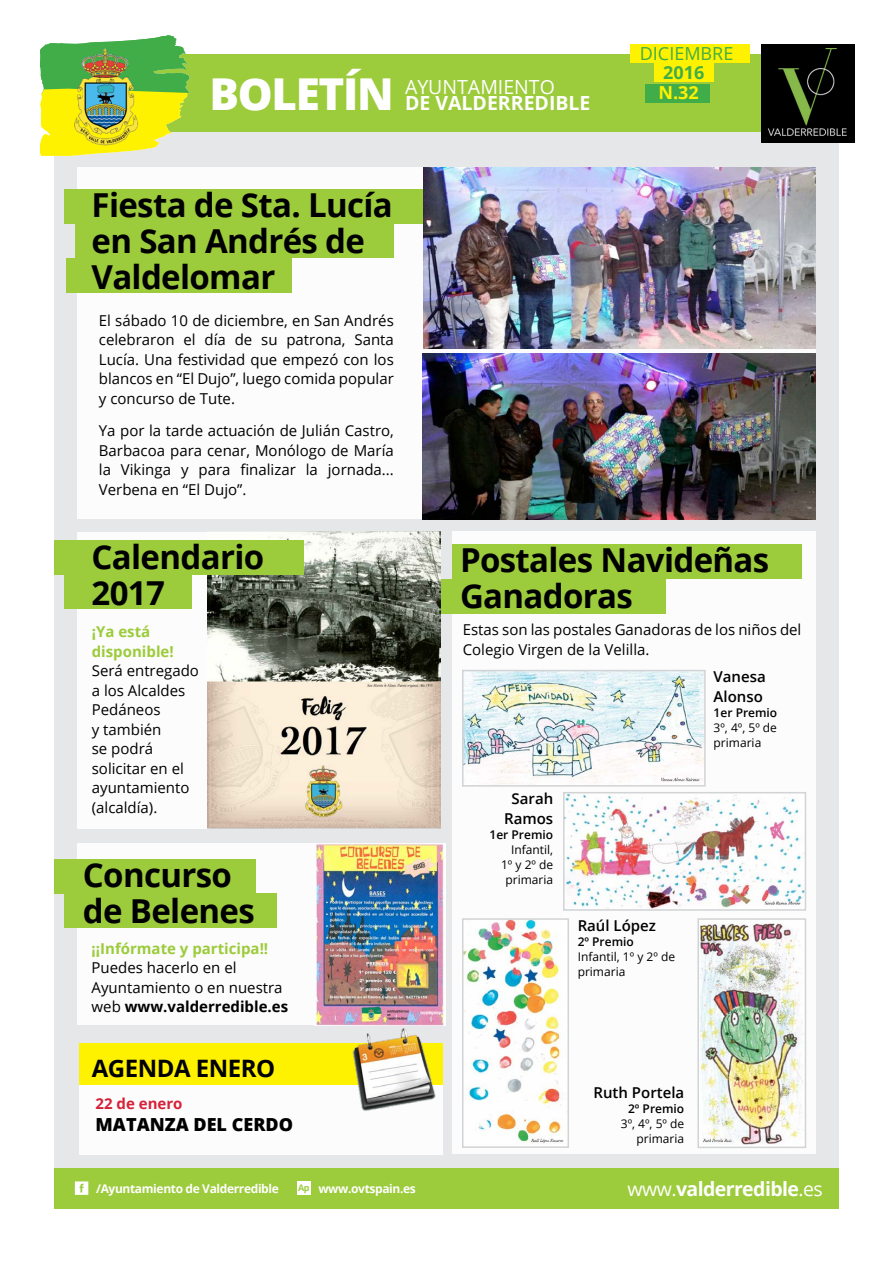
<style>
.page{position:relative;width:893px;height:1263px;background:#fff}
.page>*{position:absolute;margin:0;border:0;box-sizing:border-box;transform-origin:0 0}
.t1{font:800 43.95px "Open Sans";letter-spacing:-.03em;color:#fff}
.t2{font:700 33px/36px "Open Sans";letter-spacing:-.02em;color:#000}
.t3{font:700 24px "Open Sans";letter-spacing:-.02em;color:#000}
.t4{font:700 19.5px "Open Sans";color:#fff}
.t5{font:19.5px "Open Sans";color:#fff}
.t6{font:800 18px "Open Sans";color:#000}
.t7{font:18px "Open Sans";color:#41ad49}
.t8{font:700 18px "Open Sans";color:#41ad49}
.t9{font:700 18px "Open Sans";color:#fff200}
.t10{font:15px/19.5px "Open Sans";color:#000}
.t11{font:600 15px/19.5px "Open Sans";color:#000}
.t12{font:700 15px/19.5px "Open Sans";color:#9ccb3b}
.t13{font:700 15px "Open Sans";color:#d72138}
.t14{font:12px/15px "Open Sans";color:#000}
.t15{font:700 12px "Open Sans";letter-spacing:-.03em;color:#fff}
.t16{font:600 12px "Open Sans";color:#000}
.s1{font-weight:700}
.s2{font-size:9px;color:#9ccb3b}
.s3{font-weight:400}
</style>
<div class="page">
<div style="left:54px;top:1167px;width:785px;height:42px;background:#9ccb3b"></div>
<div style="left:54px;top:54px;width:785px;height:1113px;background:#e6e7e8"></div>
<div style="left:54px;top:54px;width:714px;height:78px;background:#9ccb3b"></div>
<img style="left:40px;top:35px;width:150px;height:121px">
<div style="left:761px;top:44px;width:94px;height:98px;background:#000"></div>
<img style="left:767px;top:48px;width:80px;height:88px">
<div style="left:630px;top:44px;width:120px;height:18px;background:#fff200"></div>
<div style="left:645px;top:84px;width:64px;height:18px;background:#41ad49"></div>
<div style="left:654px;top:64px;width:59px;height:18px;background:#fff200"></div>
<div style="left:77px;top:168px;width:739px;height:351px;background:#fcfcfc"></div>
<div style="left:77px;top:532px;width:363px;height:296px;background:#fcfcfc"></div>
<div style="left:77px;top:843px;width:363px;height:182px;background:#fcfcfc"></div>
<div style="left:80px;top:1043px;width:363px;height:111px;background:#fcfcfc"></div>
<div style="left:452px;top:532px;width:363px;height:622px;background:#fcfcfc"></div>
<img style="left:423px;top:353px;width:392px;height:166px">
<img style="left:423px;top:168px;width:392px;height:181px">
<img style="left:314px;top:843px;width:131px;height:182px">
<svg style="left:75px;top:1181px;width:13px;height:14px"></svg>
<div style="left:297px;top:1181px;width:14px;height:14px;background:#fff"></div>
<div style="left:80px;top:1043px;width:363px;height:42px;background:#fff200"></div>
<img style="left:350px;top:1024px;width:87px;height:87px">
<div style="left:452px;top:544px;width:349px;height:34px;background:#9ccb3b"></div>
<div style="left:440px;top:579px;width:226px;height:34px;background:#9ccb3b"></div>
<div style="left:64px;top:189px;width:359px;height:34px;background:#9ccb3b"></div>
<div style="left:76px;top:223px;width:318px;height:34px;background:#9ccb3b"></div>
<div style="left:66px;top:258px;width:226px;height:34px;background:#9ccb3b"></div>
<div style="left:77px;top:1079px;width:234px;height:71px;background:#fff"></div>
<img style="left:207px;top:532px;width:233px;height:296px">
<img style="left:566px;top:795px;width:237px;height:113px">
<div style="left:563px;top:792px;width:243px;height:119px;border:2px solid #d1d3d4"></div>
<img style="left:465px;top:673px;width:238px;height:111px">
<div style="left:462px;top:670px;width:244px;height:117px;border:2px solid #d1d3d4"></div>
<img style="left:700px;top:921px;width:103px;height:224px">
<div style="left:697px;top:918px;width:109px;height:230px;border:2px solid #d1d3d4"></div>
<img style="left:465px;top:921px;width:99px;height:222px">
<div style="left:462px;top:918px;width:107px;height:230px;border:2px solid #d1d3d4"></div>
<div style="left:54px;top:541px;width:250px;height:34px;background:#9ccb3b"></div>
<div style="left:54px;top:859px;width:201px;height:34px;background:#9ccb3b"></div>
<div style="left:64px;top:575px;width:128px;height:34px;background:#9ccb3b"></div>
<div style="left:64px;top:893px;width:212px;height:34px;background:#9ccb3b"></div>
<h1 class="t1" style="left:209px;top:61px;width:186px">BOLETÍN</h1>
<h3 class="t5" style="left:405px;top:73px;width:151px">ayuntamiento</h3>
<h3 class="t4" style="left:405px;top:89px;width:187px">de valderredible</h3>
<p class="t7" style="left:640px;top:41px;width:92px">DICIEM BRE</p>
<p class="t8" style="left:663px;top:60px;width:43px">2016</p>
<p class="t9" style="left:658px;top:80px;width:42px">n.32</p>
<h2 class="t2" style="left:92px;top:186px;width:303px">Fiesta de Sta. Lucía en San Andrés de<br>Valdelomar</h2>
<p class="t10" style="left:99px;top:310px;width:296px;text-align:justify">El sábado 10 de diciembre, en San Andrés celebraron el día de su patrona, Santa Lucía. U na festividad que empezó con los blancos en “El Dujo”, luego comida popular y concurso de Tute.</p>
<p class="t10" style="left:99px;top:420px;width:296px;text-align:justify">Ya por la tarde actuación de Julián Castro, Barbacoa para cenar, Monólogo de María la Vikinga y para finalizar la jornada...<br>Verbena en “El Dujo”.</p>
<h2 class="t2" style="left:92px;top:538px;width:174px">Calendario<br>2017</h2>
<p class="t12" style="left:92px;top:621px;width:83px">¡Ya está disponible!</p>
<p class="t10" style="left:92px;top:660px;width:109px">Será entregado a los Alcaldes<br>Pedáneos<br>y también<br>se podrá solicitar en el ayuntamiento (alcaldía).</p>
<h2 class="t2" style="left:83px;top:856px;width:173px">Concurso de Belenes</h2>
<p class="t12" style="left:92px;top:938px;width:178px">¡¡I nfórmate y participa!!</p>
<p class="t10" style="left:92px;top:958px;width:198px">Puedes hacerlo en el<br>Ayuntamiento o en nuestra web <span class="s1">www.valderredible.es</span></p>
<h3 class="t3" style="left:92px;top:1051px;width:185px">Agenda enero</h3>
<p class="t13" style="left:96px;top:1093px;width:88px">22 de enero</p>
<p class="t6" style="left:96px;top:1110px;width:199px">MATANZA DEL CERDO</p>
<h2 class="t2" style="left:460px;top:541px;width:311px">Postales Navideñas<br>Ganadoras</h2>
<p class="t10" style="left:463px;top:620px;width:340px">Estas son las postales Ganadoras de los niños del<br>Colegio Virgen de la Velilla.</p>
<p class="t11" style="left:504px;top:789px;width:51px;text-align:center">Sarah<br>Ramos</p>
<p class="t16" style="left:490px;top:826px;width:65px">1er Premio</p>
<p class="t14" style="left:501px;top:841px;width:54px;text-align:right">I nfantil,<br>1º y 2º de primaria</p>
<p class="t11" style="left:578px;top:915px;width:80px">Raúl López</p>
<p class="t16" style="left:578px;top:933px;width:58px">2º Premio</p>
<p class="t14" style="left:578px;top:948px;width:99px">I nfantil, 1º y 2º de primaria</p>
<p class="t11" style="left:714px;top:666px;width:54px">Vanesa<br>Alonso</p>
<p class="t16" style="left:714px;top:704px;width:65px">1er Premio</p>
<p class="t14" style="left:714px;top:719px;width:65px">3º, 4º, 5º de primaria</p>
<p class="t11" style="left:593px;top:1082px;width:92px">Ruth Portela</p>
<p class="t16" style="left:628px;top:1100px;width:58px">2º Premio</p>
<p class="t14" style="left:621px;top:1116px;width:65px;text-align:right">3º, 4º, 5º de primaria</p>
<p class="t15" style="left:96px;top:1180px;width:184px">/Ayuntamiento de Valderredible</p>
<p class="t15" style="left:298px;top:1180px;width:119px"><span class="s2">Ap</span> www.ovtspain.es</p>
<h3 class="t4" style="left:628px;top:1175px;width:197px"><span class="s3">www.</span>valderredible<span class="s3">.es</span></h3>
</div>
